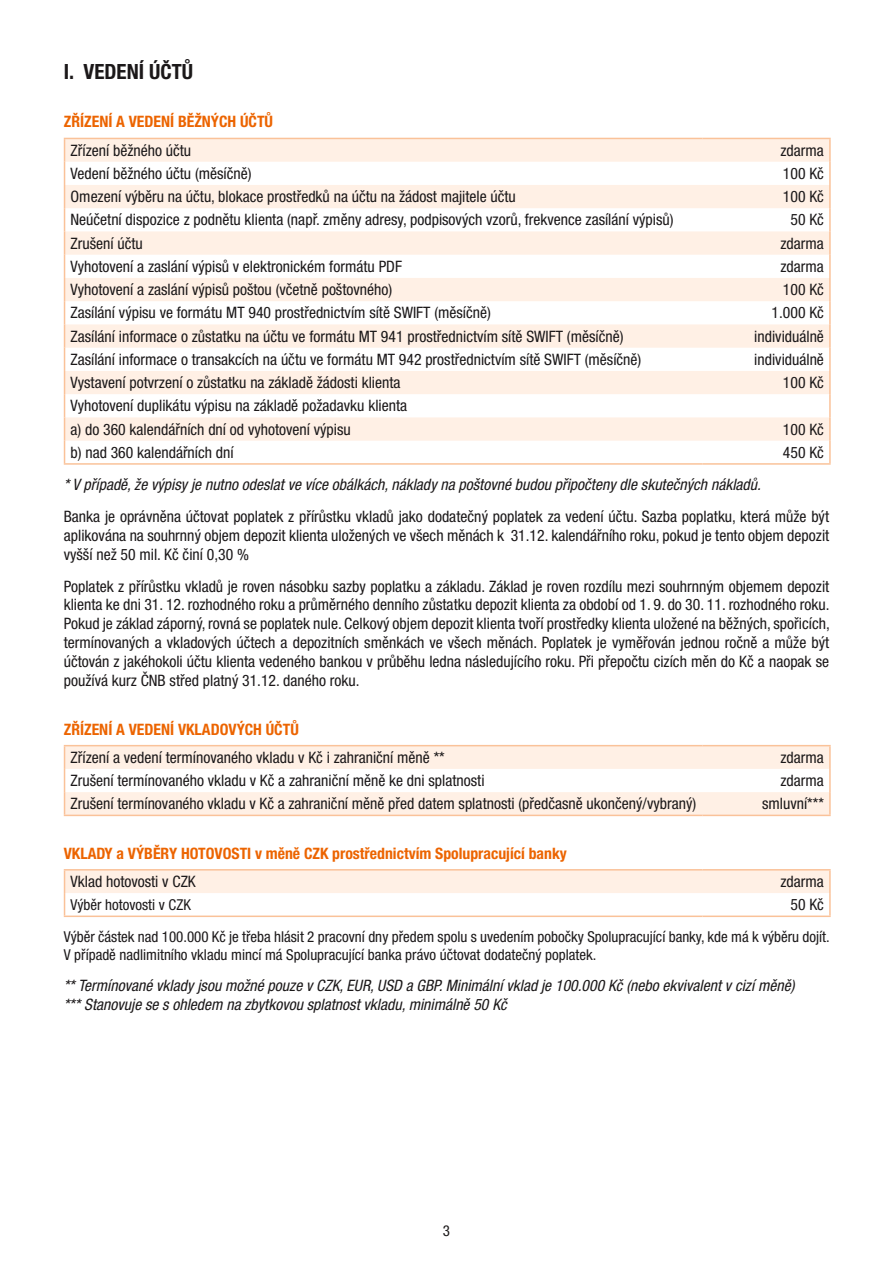
<style>
.page{position:relative;width:893px;height:1263px;background:#fff}
.page>*{position:absolute;margin:0;border:0;box-sizing:border-box;transform-origin:0 0}
.t1{font:700 condensed 21px "Helvetica Neue LT Pro";color:#1b1819}
.t2{font:condensed 15.75px/18.9px "Helvetica Neue LT Pro";color:#1b1819;text-align:justify}
.t3{font:italic condensed 15.75px/18.9px "Helvetica Neue LT Pro";color:#1b1819}
.t4{font:700 condensed 15.75px "Helvetica Neue LT Pro";color:#ec6400}
.t5{font:condensed 15px/18px "Helvetica Neue LT Pro";color:#1b1819}
</style>
<div class="page">
<svg style="left:65px;top:139px;width:764px;height:302px;fill:#fff0e5"></svg>
<hr style="left:64px;top:138px;width:638px;height:1px;background:#fac299">
<hr style="left:702px;top:138px;width:129px;height:1px;background:#fac299">
<hr style="left:829px;top:139px;width:2px;height:23px;background:#fac299">
<hr style="left:829px;top:162px;width:2px;height:23px;background:#fac299">
<hr style="left:829px;top:185px;width:2px;height:23px;background:#fac299">
<hr style="left:829px;top:208px;width:2px;height:23px;background:#fac299">
<hr style="left:829px;top:231px;width:2px;height:24px;background:#fac299">
<hr style="left:829px;top:255px;width:2px;height:23px;background:#fac299">
<hr style="left:829px;top:278px;width:2px;height:23px;background:#fac299">
<hr style="left:829px;top:301px;width:2px;height:23px;background:#fac299">
<hr style="left:829px;top:324px;width:2px;height:24px;background:#fac299">
<hr style="left:829px;top:348px;width:2px;height:23px;background:#fac299">
<hr style="left:829px;top:371px;width:2px;height:23px;background:#fac299">
<hr style="left:829px;top:394px;width:2px;height:23px;background:#fac299">
<hr style="left:829px;top:417px;width:2px;height:24px;background:#fac299">
<svg style="left:64px;top:139px;width:1px;height:324px"></svg>
<hr style="left:829px;top:441px;width:2px;height:22px;background:#fac299">
<hr style="left:64px;top:463px;width:638px;height:2px;background:#fac299">
<hr style="left:702px;top:463px;width:129px;height:2px;background:#fac299">
<svg style="left:65px;top:746px;width:764px;height:69px;fill:#fff0e5"></svg>
<hr style="left:64px;top:745px;width:638px;height:1px;background:#fac299">
<hr style="left:702px;top:745px;width:129px;height:1px;background:#fac299">
<hr style="left:829px;top:746px;width:2px;height:23px;background:#fac299">
<hr style="left:829px;top:769px;width:2px;height:23px;background:#fac299">
<svg style="left:64px;top:746px;width:1px;height:69px"></svg>
<hr style="left:829px;top:792px;width:2px;height:23px;background:#fac299">
<hr style="left:64px;top:815px;width:638px;height:1px;background:#fac299">
<hr style="left:702px;top:815px;width:129px;height:1px;background:#fac299">
<hr style="left:64px;top:869px;width:638px;height:1px;background:#fac299">
<hr style="left:702px;top:869px;width:129px;height:1px;background:#fac299">
<hr style="left:829px;top:870px;width:2px;height:23px;background:#fac299">
<svg style="left:64px;top:870px;width:766px;height:45px"></svg>
<hr style="left:829px;top:893px;width:2px;height:22px;background:#fac299">
<hr style="left:64px;top:915px;width:638px;height:2px;background:#fac299">
<hr style="left:702px;top:915px;width:129px;height:2px;background:#fac299">
<h1 class="t1" style="left:64px;top:59px;width:131px">I. VEDENÍ ÚČTŮ</h1>
<p class="t4" style="left:64px;top:112px;width:211px">ZŘÍZENÍ A VEDENÍ BĚŽNÝCH ÚČTŮ</p>
<p class="t2" style="left:71px;top:141px;width:122px">Zřízení běžného účtu</p>
<p class="t2" style="left:780px;top:141px;width:45px">zdarma</p>
<p class="t2" style="left:71px;top:164px;width:183px">Vedení běžného účtu (měsíčně)</p>
<p class="t2" style="left:783px;top:164px;width:43px">100 Kč</p>
<p class="t2" style="left:71px;top:187px;width:447px">Omezení výběru na účtu, blokace prostředků na účtu na žádost majitele účtu</p>
<p class="t2" style="left:783px;top:187px;width:43px">100 Kč</p>
<p class="t2" style="left:71px;top:210px;width:605px">Neúčetní dispozice z podnětu klienta (např. změny adresy, podpisových vzorů, frekvence zasílání výpisů)</p>
<p class="t2" style="left:790px;top:210px;width:35px">50 Kč</p>
<p class="t2" style="left:71px;top:234px;width:74px">Zrušení účtu</p>
<p class="t2" style="left:780px;top:234px;width:45px">zdarma</p>
<p class="t2" style="left:71px;top:257px;width:333px">Vyhotovení a zaslání výpisů v elektronickém formátu PDF</p>
<p class="t2" style="left:780px;top:257px;width:45px">zdarma</p>
<p class="t2" style="left:71px;top:280px;width:323px">Vyhotovení a zaslání výpisů poštou (včetně poštovného)</p>
<p class="t2" style="left:783px;top:280px;width:43px">100 Kč</p>
<p class="t2" style="left:71px;top:303px;width:422px">Zasílání výpisu ve formátu MT 940 prostřednictvím sítě SWIFT (měsíčně)</p>
<p class="t2" style="left:771px;top:303px;width:54px">1.000 Kč</p>
<p class="t2" style="left:71px;top:327px;width:554px">Zasílání informace o zůstatku na účtu ve formátu MT 941 prostřednictvím sítě SWIFT (měsíčně)</p>
<p class="t2" style="left:754px;top:327px;width:71px">individuálně</p>
<p class="t2" style="left:71px;top:350px;width:572px">Zasílání informace o transakcích na účtu ve formátu MT 942 prostřednictvím sítě SWIFT (měsíčně)</p>
<p class="t2" style="left:754px;top:350px;width:71px">individuálně</p>
<p class="t2" style="left:71px;top:373px;width:331px">Vystavení potvrzení o zůstatku na základě žádosti klienta</p>
<p class="t2" style="left:783px;top:373px;width:43px">100 Kč</p>
<p class="t2" style="left:71px;top:394px;width:338px;line-height:23.2px">Vyhotovení duplikátu výpisu na základě požadavku klienta a) do 360 kalendářních dní od vyhotovení výpisu</p>
<p class="t2" style="left:783px;top:420px;width:43px">100 Kč</p>
<p class="t2" style="left:71px;top:443px;width:165px">b) nad 360 kalendářních dní</p>
<p class="t2" style="left:783px;top:443px;width:43px">450 Kč</p>
<p class="t3" style="left:64px;top:476px;width:699px">* V případě, že výpisy je nutno odeslat ve více obálkách, náklady na poštovné budou připočteny dle skutečných nákladů.</p>
<p class="t2" style="left:64px;top:507px;width:767px">Banka je oprávněna účtovat poplatek z přírůstku vkladů jako dodatečný poplatek za vedení účtu. Sazba poplatku, která může být aplikována na souhrnný objem depozit klienta uložených ve všech měnách k 31.12. kalendářního roku, pokud je tento objem depozit vyšší než 50 mil. Kč činí 0,30 %</p>
<p class="t2" style="left:64px;top:576px;width:767px">Poplatek z přírůstku vkladů je roven násobku sazby poplatku a základu. Základ je roven rozdílu mezi souhrnným objemem depozit klienta ke dni 31. 12. rozhodného roku a průměrného denního zůstatku depozit klienta za období od 1. 9. do 30. 11. rozhodného roku.<br>Pokud je základ záporný, rovná se poplatek nule. Celkový objem depozit klienta tvoří prostředky klienta uložené na běžných, spořicích, termínovaných a vkladových účtech a depozitních směnkách ve všech měnách. Poplatek je vyměřován jednou ročně a může být účtován z jakéhokoli účtu klienta vedeného bankou v průběhu ledna následujícího roku. Při přepočtu cizích měn do Kč a naopak se používá kurz ČNB střed platný 31.12. daného roku.</p>
<p class="t4" style="left:64px;top:719px;width:237px">ZŘÍZENÍ A VEDENÍ VKLADOVÝCH ÚČTŮ</p>
<p class="t2" style="left:71px;top:748px;width:376px">Zřízení a vedení termínovaného vkladu v Kč i zahraniční měně **</p>
<p class="t2" style="left:780px;top:748px;width:45px">zdarma</p>
<p class="t2" style="left:71px;top:771px;width:416px">Zrušení termínovaného vkladu v Kč a zahraniční měně ke dni splatnosti</p>
<p class="t2" style="left:780px;top:771px;width:45px">zdarma</p>
<p class="t2" style="left:71px;top:794px;width:627px">Zrušení termínovaného vkladu v Kč a zahraniční měně před datem splatnosti (předčasně ukončený/vybraný)</p>
<p class="t2" style="left:762px;top:794px;width:63px">smluvní***</p>
<p class="t4" style="left:64px;top:844px;width:505px">VKLADY a VÝBĚRY HOTOVOSTI v měně CZK prostřednictvím Spolupracující banky</p>
<p class="t2" style="left:71px;top:872px;width:127px">Vklad hotovosti v CZK</p>
<p class="t2" style="left:780px;top:872px;width:45px">zdarma</p>
<p class="t5" style="left:71px;top:896px;width:122px">Výběr hotovosti v CZK</p>
<p class="t2" style="left:790px;top:895px;width:35px">50 Kč</p>
<p class="t5" style="left:64px;top:927px;width:767px">Výběr částek nad 100.000 Kč je třeba hlásit 2 pracovní dny předem spolu s uvedením pobočky Spolupracující banky, kde má k výběru dojít.<br>V případě nadlimitního vkladu mincí má Spolupracující banka právo účtovat dodatečný poplatek.</p>
<p class="t3" style="left:64px;top:977px;width:732px">** Termínované vklady jsou možné pouze v CZK, EUR, USD a GBP. Minimální vklad je 100.000 Kč (nebo ekvivalent v cizí měně) *** Stanovuje se s ohledem na zbytkovou splatnost vkladu, minimálně 50 Kč</p>
<p class="t5" style="left:443px;top:1222px;width:9px">3</p>
</div>
